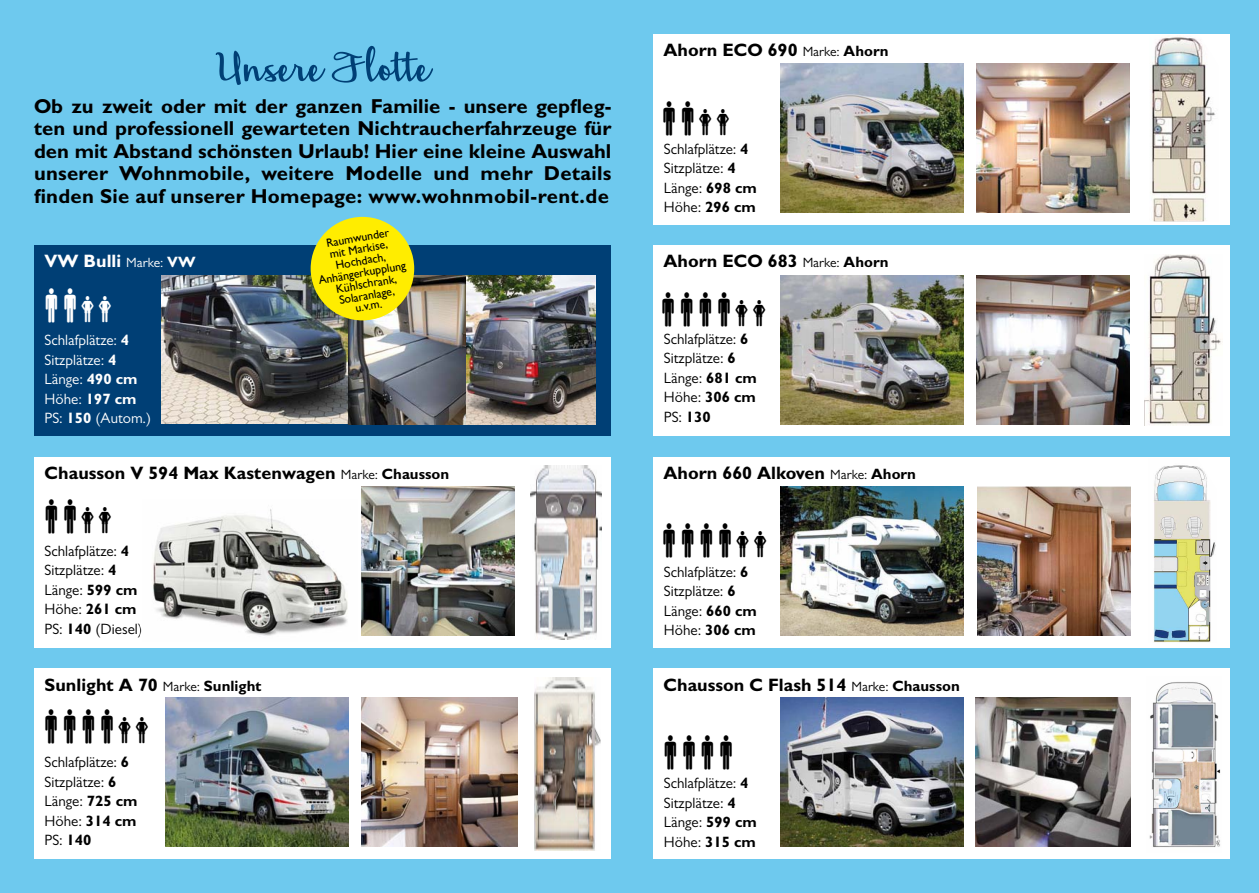
<style>
.page{position:relative;width:1259px;height:893px;background:#6ec9ee}
.page>*{position:absolute;margin:0;border:0;box-sizing:border-box;transform-origin:0 0}
.t1{font:66px "Hickory Jack";color:#003f75}
.t2{font:700 20.25px/22.5px "Gill Sans MT Pro";letter-spacing:.01em;color:#000;text-align:justify}
.t3{font:700 18px "Gill Sans MT Pro";color:#000}
.t4{font:700 18px "Gill Sans MT Pro";color:#fff}
.t5{font:15px/19.5px "Gill Sans MT Pro";color:#000}
.t6{font:15px/19.5px "Gill Sans MT Pro";color:#fff}
.t7{font:11.7px/11.7px "Gill Sans";color:#000;text-align:center}
.s1{font-weight:400;font-size:13.5px}
.s2{font-size:15px}
.s3{font-weight:700}
</style>
<div class="page">
<div style="left:34px;top:246px;width:576px;height:190px;background:#003f75"></div>
<div style="left:34px;top:457px;width:576px;height:190px;background:#fff"></div>
<img style="left:361px;top:487px;width:153px;height:148px">
<img style="left:530px;top:465px;width:71px;height:174px">
<img style="left:153px;top:509px;width:195px;height:127px">
<div style="left:34px;top:669px;width:576px;height:190px;background:#fff"></div>
<img style="left:361px;top:697px;width:156px;height:149px">
<img style="left:534px;top:677px;width:66px;height:174px">
<img style="left:166px;top:697px;width:183px;height:149px">
<img style="left:162px;top:275px;width:433px;height:149px">
<div style="left:653px;top:34px;width:576px;height:190px;background:#fff"></div>
<div style="left:653px;top:246px;width:576px;height:190px;background:#fff"></div>
<div style="left:653px;top:457px;width:576px;height:190px;background:#fff"></div>
<img style="left:780px;top:487px;width:183px;height:149px">
<div style="left:653px;top:669px;width:576px;height:190px;background:#fff"></div>
<img style="left:975px;top:697px;width:156px;height:149px">
<img style="left:1149px;top:682px;width:72px;height:165px">
<img style="left:780px;top:698px;width:183px;height:148px">
<img style="left:780px;top:64px;width:183px;height:149px">
<img style="left:976px;top:64px;width:153px;height:149px">
<img style="left:977px;top:487px;width:153px;height:149px">
<img style="left:1153px;top:465px;width:63px;height:178px">
<img style="left:1150px;top:37px;width:66px;height:184px">
<img style="left:780px;top:275px;width:183px;height:149px">
<img style="left:976px;top:275px;width:153px;height:149px">
<img style="left:1144px;top:254px;width:77px;height:171px">
<div style="left:311px;top:217px;width:103px;height:103px;background:#ffed00;border-radius:50%"></div>
<h1 class="t1" style="left:215px;top:35px;width:216px">Unsere Flotte</h1>
<p class="t2" style="left:34px;top:94px;width:579px">Ob zu zweit oder mit der ganzen Familie - unsere gepfleg&shy;ten und professionell gewarteten Nichtraucherfahrzeuge für den mit Abstand schönsten Urlaub! Hier eine kleine Auswahl unserer Wohnmobile, weitere Modelle und mehr Details finden Sie auf unserer Homepage: www.wohnmobil-rent.de</p>
<p class="t4" style="left:45px;top:250px;width:152px">VW Bulli <span class="s1">Marke:</span> <span class="s2">VW</span></p>
<p class="t6" style="left:45px;top:330px;width:108px">Schlafplätze: <span class="s3">4<br></span>Sitzplätze: <span class="s3">4<br></span>Länge: <span class="s3">490 cm<br></span>Höhe: <span class="s3">197 cm<br></span>PS: <span class="s3">150</span> (Autom.)</p>
<p class="t7" style="left:311px;top:239px;width:90px;rotate:-10deg">Raumwunder<br>mit Markise,<br>Hochdach,<br>Anhängerkupplung<br>Kühlschrank,<br>Solaranlage,</p>
<p class="t7" style="left:354px;top:302px;width:29px;rotate:-10deg">u.v.m.</p>
<p class="t3" style="left:45px;top:462px;width:406px">Chausson V 594 Max Kastenwagen <span class="s1">Marke:</span> <span class="s2">Chausson</span></p>
<p class="t5" style="left:45px;top:541px;width:100px">Schlafplätze: <span class="s3">4<br></span>Sitzplätze: <span class="s3">4<br></span>Länge: <span class="s3">599 cm<br></span>Höhe: <span class="s3">261 cm<br></span>PS: <span class="s3">140</span> (Diesel)</p>
<p class="t3" style="left:45px;top:673px;width:218px">Sunlight A 70 <span class="s1">Marke:</span> <span class="s2">Sunlight</span></p>
<p class="t5" style="left:45px;top:752px;width:94px">Schlafplätze: <span class="s3">6<br></span>Sitzplätze: <span class="s3">6<br></span>Länge: <span class="s3">725 cm<br></span>Höhe: <span class="s3">314 cm<br></span>PS: <span class="s3">140</span></p>
<p class="t3" style="left:663px;top:39px;width:226px">Ahorn ECO 690 <span class="s1">Marke:</span> <span class="s2">Ahorn</span></p>
<p class="t5" style="left:664px;top:139px;width:94px">Schlafplätze: <span class="s3">4<br></span>Sitzplätze: <span class="s3">4<br></span>Länge: <span class="s3">698 cm<br></span>Höhe: <span class="s3">296 cm</span></p>
<p class="t3" style="left:663px;top:250px;width:226px">Ahorn ECO 683 <span class="s1">Marke:</span> <span class="s2">Ahorn</span></p>
<p class="t5" style="left:664px;top:329px;width:94px">Schlafplätze: <span class="s3">6<br></span>Sitzplätze: <span class="s3">6<br></span>Länge: <span class="s3">681 cm<br></span>Höhe: <span class="s3">306 cm<br></span>PS: <span class="s3">130</span></p>
<p class="t3" style="left:663px;top:462px;width:254px">Ahorn 660 Alkoven <span class="s1">Marke:</span> <span class="s2">Ahorn</span></p>
<p class="t5" style="left:664px;top:562px;width:94px">Schlafplätze: <span class="s3">6<br></span>Sitzplätze: <span class="s3">6<br></span>Länge: <span class="s3">660 cm<br></span>Höhe: <span class="s3">306 cm</span></p>
<p class="t3" style="left:663px;top:673px;width:298px">Chausson C Flash 514 <span class="s1">Marke:</span> <span class="s2">Chausson</span></p>
<p class="t5" style="left:664px;top:773px;width:94px">Schlafplätze: <span class="s3">4<br></span>Sitzplätze: <span class="s3">4<br></span>Länge: <span class="s3">599 cm<br></span>Höhe: <span class="s3">315 cm</span></p>
</div>
